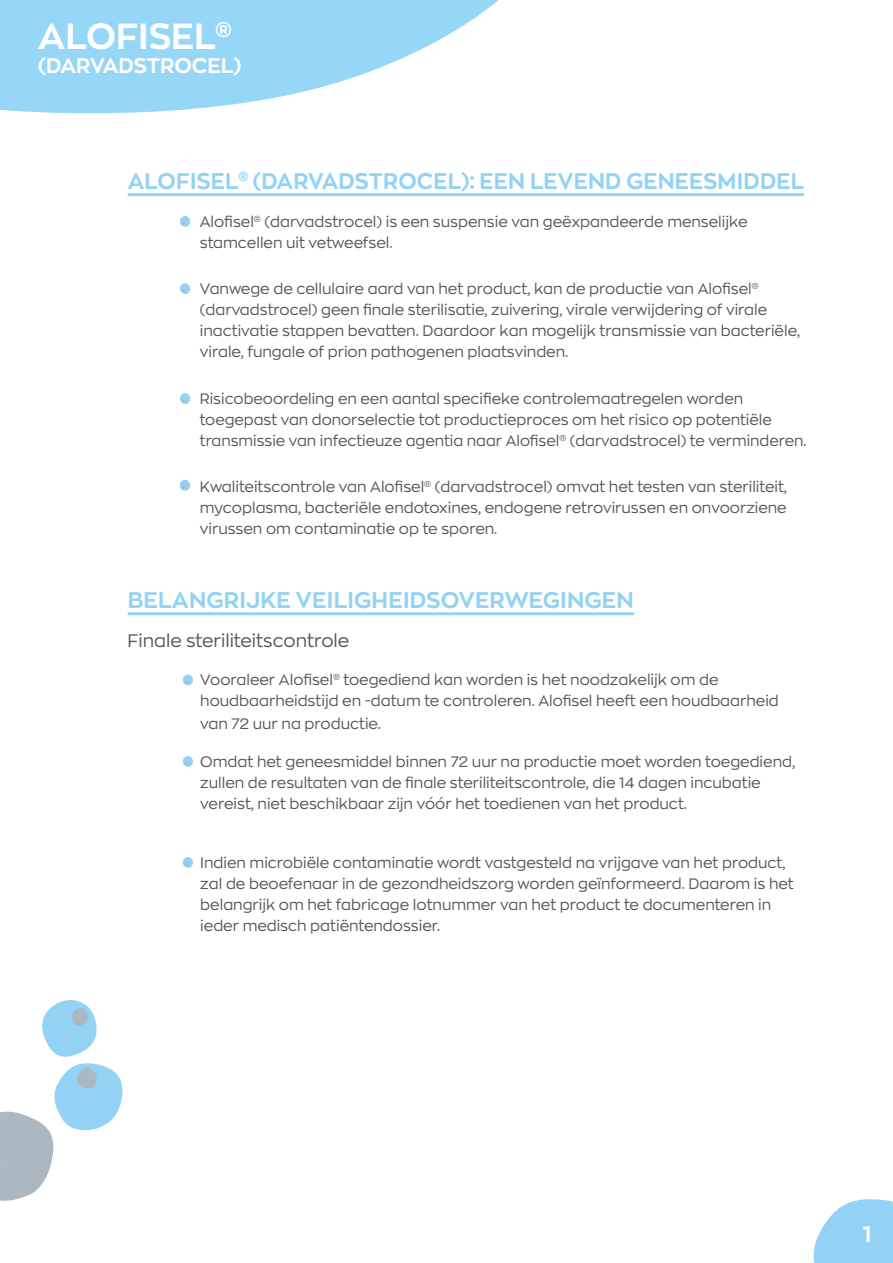
<style>
.page{position:relative;width:893px;height:1263px;background:#fff}
.page>*{position:absolute;margin:0;border:0;box-sizing:border-box;transform-origin:0 0}
.t1{font:700 36px "Zona Pro";color:#fff}
.t2{font:700 22.5px "Zona Pro";letter-spacing:.01em;color:#93d2f4}
.t3{font:700 22.5px "Zona Pro";color:#fff}
.t4{font:700 21px "Zona Pro";color:#fff}
.t5{font:18px "Zona Pro";color:#575756}
.t6{font:15px/21px "Zona Pro";color:#575756}
.s1{font-size:30px;color:#96d6f7}
</style>
<div class="page">
<svg style="left:0;top:1000px;width:123px;height:201px"></svg>
<svg style="left:0;top:0;width:499px;height:114px;fill:#96d6f7"></svg>
<svg style="left:813px;top:1199px;width:80px;height:64px;background:#a3d8f5"></svg>
<hr style="left:128px;top:193px;width:110px;height:3px;background:#93d2f4">
<svg style="left:238px;top:193px;width:10px;height:3px"></svg>
<hr style="left:248px;top:193px;width:556px;height:3px;background:#93d2f4">
<hr style="left:128px;top:612px;width:506px;height:3px;background:#93d2f4">
<svg style="left:182px;top:674px;width:11px;height:12px"></svg>
<svg style="left:182px;top:756px;width:11px;height:11px"></svg>
<svg style="left:182px;top:857px;width:11px;height:11px"></svg>
<svg style="left:180px;top:216px;width:10px;height:11px"></svg>
<svg style="left:180px;top:283px;width:10px;height:11px"></svg>
<svg style="left:180px;top:393px;width:10px;height:11px"></svg>
<svg style="left:180px;top:479px;width:10px;height:12px"></svg>
<h1 class="t1" style="left:38px;top:12px;width:195px">ALOFISEL<sup>®</sup></h1>
<h3 class="t4" style="left:38px;top:52px;width:205px">(DARVADSTROCEL)</h3>
<h2 class="t2" style="left:128px;top:166px;width:678px">ALOFISEL<sup>®</sup> (DARVADSTROCEL): EEN LEVEND GENEESMIDDEL</h2>
<p class="t6" style="left:200px;top:210px;width:549px;text-indent:-21px"><span class="s1">•</span> Alofisel<sup>®</sup> (darvadstrocel) is een suspensie van geëxpandeerde menselijke stamcellen uit vetweefsel.</p>
<p class="t6" style="left:200px;top:278px;width:602px;text-indent:-21px"><span class="s1">•</span> Vanwege de cellulaire aard van het product, kan de productie van Alofisel<sup>® </sup>(darvadstrocel) geen finale sterilisatie, zuivering, virale verwijdering of virale inactivatie stappen bevatten. Daardoor kan mogelijk transmissie van bacteriële, virale, fungale of prion pathogenen plaatsvinden.</p>
<p class="t6" style="left:200px;top:387px;width:608px;text-indent:-21px"><span class="s1">•</span> Risicobeoordeling en een aantal specifieke controlemaatregelen worden toegepast van donorselectie tot productieproces om het risico op potentiële transmissie van infectieuze agentia naar Alofisel<sup>®</sup> (darvadstrocel) te verminderen.</p>
<p class="t6" style="left:200px;top:476px;width:589px;text-align:justify;text-indent:-21px"><span class="s1">•</span> Kwaliteitscontrole van Alofisel<sup>®</sup> (darvadstrocel) omvat het testen van steriliteit, mycoplasma, bacteriële endotoxines, endogene retrovirussen en onvoorziene virussen om contaminatie op te sporen.</p>
<h2 class="t2" style="left:128px;top:585px;width:508px">BELANGRIJKE VEILIGHEIDSOVERWEGINGEN</h2>
<p class="t5" style="left:128px;top:629px;width:223px">Finale steriliteitscontrole</p>
<p class="t6" style="left:200px;top:669px;width:580px">Vooraleer Alofisel<sup>®</sup> toegediend kan worden is het noodzakelijk om de houdbaarheidstijd en -datum te controleren. Alofisel heeft een houdbaarheid</p>
<p class="t6" style="left:200px;top:712px;width:182px">van 72 uur na productie.</p>
<p class="t6" style="left:200px;top:750px;width:596px">Omdat het geneesmiddel binnen 72 uur na productie moet worden toegediend, zullen de resultaten van de finale steriliteitscontrole, die 14 dagen incubatie vereist, niet beschikbaar zijn vóór het toedienen van het product.</p>
<p class="t6" style="left:200px;top:851px;width:595px">Indien microbiële contaminatie wordt vastgesteld na vrijgave van het product, zal de beoefenaar in de gezondheidszorg worden geïnformeerd. Daarom is het belangrijk om het fabricage lotnummer van het product te documenteren in ieder medisch patiëntendossier.</p>
<h2 class="t3" style="left:863px;top:1220px;width:10px">1</h2>
</div>
